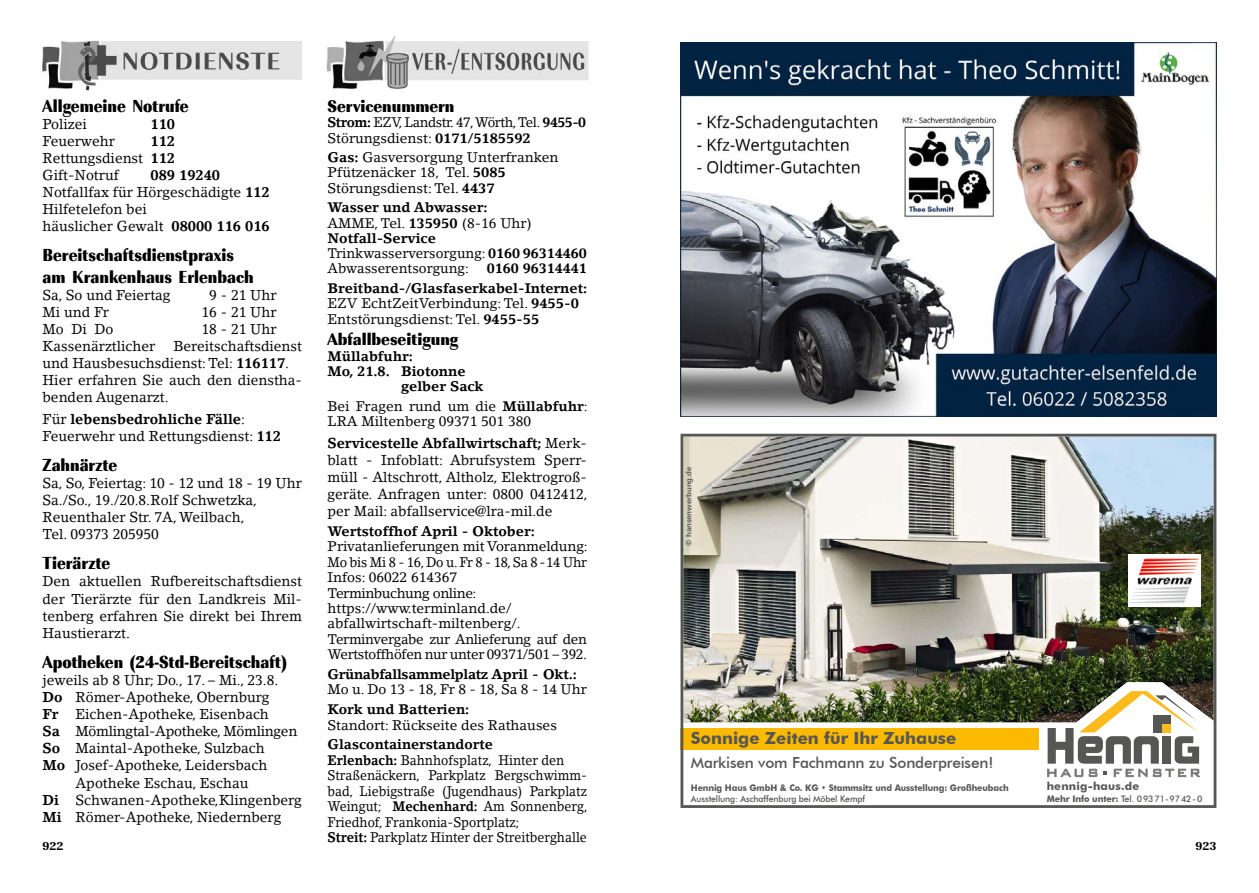
<style>
.page{position:relative;width:1259px;height:893px;background:#fff}
.page>*{position:absolute;margin:0;border:0;box-sizing:border-box;transform-origin:0 0}
.t1{font:18px/21.6px "Imperial URW Ext Nar Ult Bol";color:#000}
.t2{font:17.4px "Imperial URW Ext Nar Ult Bol";color:#000}
.t3{font:700 16.65px "Futura BT";color:#565655}
.t4{font:500 15.3px "Futura BT";letter-spacing:-.01em;color:#565655}
.t5{font:14.25px/17.1px "Lino Letter Std";color:#000}
.t6{font:14.25px "Lino Letter Std";letter-spacing:-.02em;color:#000}
.t7{font:700 14.25px "Lino Letter Std";color:#000}
.t8{font:13.8px/15.3px "Lino Letter Std";color:#000}
.t9{font:13.8px/15.5px "Lino Letter Std";color:#000;scale:.91 1}
.t10{font:13.8px/15.5px "Lino Letter Std";letter-spacing:-.02em;color:#000}
.t11{font:700 13.8px/19.5px "Lino Letter Std";color:#000;text-align:right}
.t12{font:13.8px/15.3px "Lino Letter Std";letter-spacing:-.03em;color:#000;scale:.96 1}
.t13{font:700 13.8px "Lino Letter Std";letter-spacing:-.02em;color:#000}
.t14{font:700 expanded 12px "Imperial URW";color:#000}
.t15{font:700 11.1px "Futura BT";letter-spacing:.02em;color:#565655}
.t16{font:700 9px "Futura BT";letter-spacing:-.01em;color:#565655;scale:.96 1}
.t17{font:500 9px "Futura BT";letter-spacing:-.01em;color:#565655;scale:.96 1}
.t18{font:500 9px "Futura BT";letter-spacing:-.01em;color:#565655}
.t19{font:7.65px "Humanist 777 BT Bold B";color:#565655}
.s1{font-weight:700}
</style>
<div class="page">
<img style="left:680px;top:43px;width:536px;height:374px">
<img style="left:680px;top:434px;width:536px;height:374px">
<div style="left:1128px;top:555px;width:72px;height:52px;background:#fff"></div>
<img style="left:1130px;top:558px;width:69px;height:45px">
<svg style="left:1047px;top:691px;width:153px;height:86px"></svg>
<img style="left:42px;top:40px;width:260px;height:51px">
<img style="left:326px;top:36px;width:263px;height:53px">
<p class="t1" style="left:43px;top:95px;width:148px">Allgemeine Notrufe</p>
<p class="t5" style="left:43px;top:115px;width:46px">Polizei</p>
<p class="t7" style="left:151px;top:115px;width:26px">110</p>
<p class="t5" style="left:43px;top:132px;width:74px">Feuerwehr</p>
<p class="t2" style="left:327px;top:95px;width:128px">Servicenummern</p>
<p class="t12" style="left:327px;top:115px;width:271px"><span class="s1">Strom:</span> EZV, Landstr. 47, Wörth, Tel. <span class="s1">9455-0<br></span>Störungsdienst: <span class="s1">0171/5185592</span></p>
<p class="t8" style="left:327px;top:150px;width:233px"><span class="s1">Gas:</span> Gasversorgung Unterfranken<br>Pfützenäcker 18, Tel. <span class="s1">5085<br></span>Störungsdienst: Tel. <span class="s1">4437</span></p>
<p class="t8" style="left:327px;top:200px;width:261px"><span class="s1">Wasser und Abwasser:<br></span>AMME, Tel. <span class="s1">135950</span> (8-16 Uhr)<br><span class="s1">Notfall-Service<br></span>Trinkwasserversorgung: <span class="s1">0160 96314460<br></span>Abwasserentsorgung:</p>
<p class="t5" style="left:43px;top:132px;width:134px;text-align:justify;text-indent:108px"><span class="s1">112<br></span>Rettungsdienst <span class="s1">112<br></span>Gift-Notruf</p>
<p class="t5" style="left:43px;top:167px;width:229px;text-indent:108px"><span class="s1">089 19240<br></span>Notfallfax für Hörgeschädigte <span class="s1">112<br></span>Hilfetelefon bei<br>häuslicher Gewalt <span class="s1">08000 116 016</span></p>
<p class="t1" style="left:43px;top:244px;width:213px">Bereitschaftsdienstpraxis am Krankenhaus Erlenbach</p>
<p class="t5" style="left:43px;top:286px;width:130px">Sa, So und Feiertag</p>
<p class="t5" style="left:209px;top:286px;width:69px">9 - 21 Uhr</p>
<p class="t5" style="left:43px;top:303px;width:68px">Mi und Fr</p>
<p class="t5" style="left:201px;top:303px;width:77px">16 - 21 Uhr</p>
<p class="t5" style="left:43px;top:320px;width:72px">Mo Di Do</p>
<p class="t5" style="left:201px;top:320px;width:77px">18 - 21 Uhr</p>
<p class="t5" style="left:43px;top:337px;width:114px">Kassenärztlicher</p>
<p class="t11" style="left:327px;top:259px;width:261px">0160 96314441<br>Breitband-/Glasfaserkabel-Internet:</p>
<p class="t8" style="left:327px;top:296px;width:253px">EZV EchtZeitVerbindung: Tel. <span class="s1">9455-0<br></span>Entstörungsdienst: Tel. <span class="s1">9455-55</span></p>
<p class="t2" style="left:327px;top:329px;width:132px">Abfallbeseitigung</p>
<p class="t11" style="left:327px;top:346px;width:87px">Müllabfuhr:</p>
<p class="t11" style="left:327px;top:361px;width:140px">Mo, 21.8. Biotonne</p>
<p class="t11" style="left:401px;top:376px;width:84px">gelber Sack</p>
<p class="t8" style="left:327px;top:398px;width:262px">Bei Fragen rund um die <span class="s1">Müllabfuhr</span>:<br>LRA Miltenberg 09371 501 380</p>
<p class="t5" style="left:327px;top:434px;width:262px;text-align:justify"><span class="s1">Servicestelle Abfallwirtschaft;</span> Merk&shy;blatt - Infoblatt: Abrufsystem Sperr&shy;müll - Altschrott, Altholz, Elektrogroß&shy;geräte. Anfragen unter: 0800 0412412, per Mail: abfallservice@lra-mil.de</p>
<p class="t11" style="left:327px;top:521px;width:209px">Wertstoffhof April - Oktober:</p>
<p class="t10" style="left:327px;top:539px;width:262px">Privatanlieferungen mit Voranmeldung:<br>Mo bis Mi 8 - 16, Do u. Fr 8 - 18, Sa 8 - 14 Uhr Infos: 06022 614367<br>Terminbuchung online: https://www.terminland.de/ abfallwirtschaft-miltenberg/.<br>Terminvergabe zur Anlieferung auf den Wertstoffhöfen nur unter 09371/501 – 392.</p>
<p class="t13" style="left:327px;top:666px;width:251px">Grünabfallsammelplatz April - Okt.:</p>
<p class="t8" style="left:327px;top:682px;width:261px">Mo u. Do 13 - 18, Fr 8 - 18, Sa 8 - 14 Uhr</p>
<p class="t11" style="left:327px;top:700px;width:143px">Kork und Batterien:</p>
<p class="t8" style="left:327px;top:717px;width:231px">Standort: Rückseite des Rathauses</p>
<p class="t9" style="left:327px;top:737px;width:287px"><span class="s1">Glascontainerstandorte<br>Erlenbach:</span> Bahnhofsplatz, Hinter den Straßenäckern, Parkplatz Bergschwimm&shy;bad, Liebigstraße (Jugendhaus) Parkplatz Weingut; <span class="s1">Mechenhard:</span> Am Sonnenberg, Friedhof, Frankonia-Sportplatz;<br><span class="s1">Streit:</span> Parkplatz Hinter der Streitberghalle</p>
<p class="t5" style="left:43px;top:337px;width:261px;text-indent:131px">Bereitschaftsdienst und Hausbesuchsdienst: Tel: <span class="s1">116117</span>.<br>Hier erfahren Sie auch den dienstha&shy;benden Augenarzt.</p>
<p class="t5" style="left:43px;top:410px;width:240px">Für <span class="s1">lebensbedrohliche Fälle</span>:<br>Feuerwehr und Rettungsdienst: <span class="s1">112</span></p>
<p class="t1" style="left:43px;top:454px;width:76px">Zahnärzte</p>
<p class="t5" style="left:43px;top:474px;width:261px">Sa, So, Feiertag: 10 - 12 und 18 - 19 Uhr<br>Sa./So., 19./20.8.Rolf Schwetzka,<br>Reuenthaler Str. 7A, Weilbach,<br>Tel. 09373 205950</p>
<p class="t1" style="left:43px;top:553px;width:69px">Tierärzte</p>
<p class="t5" style="left:43px;top:573px;width:261px;text-align:justify">Den aktuellen Rufbereitschaftsdienst der Tierärzte für den Landkreis Mil&shy;tenberg erfahren Sie direkt bei Ihrem Haustierarzt.</p>
<p class="t1" style="left:43px;top:651px;width:246px">Apotheken (24-Std-Bereitschaft)</p>
<p class="t5" style="left:43px;top:671px;width:237px">jeweils ab 8 Uhr; Do., 17. – Mi., 23.8.</p>
<p class="t5" style="left:43px;top:688px;width:229px"><span class="s1">Do</span> Römer-Apotheke, Obernburg</p>
<p class="t5" style="left:43px;top:705px;width:228px"><span class="s1">Fr</span> Eichen-Apotheke, Eisenbach</p>
<p class="t6" style="left:43px;top:723px;width:256px"><span class="s1">Sa</span> Mömlingtal-Apotheke, Mömlingen</p>
<p class="t5" style="left:43px;top:740px;width:224px"><span class="s1">So</span> Maintal-Apotheke, Sulzbach</p>
<p class="t5" style="left:43px;top:757px;width:226px"><span class="s1">Mo</span> Josef-Apotheke, Leidersbach</p>
<p class="t5" style="left:76px;top:774px;width:174px">Apotheke Eschau, Eschau</p>
<p class="t5" style="left:43px;top:791px;width:261px"><span class="s1">Di</span> Schwanen-Apotheke, Klingenberg</p>
<p class="t5" style="left:43px;top:808px;width:240px"><span class="s1">Mi</span> Römer-Apotheke, Niedernberg</p>
<p class="t19" style="left:684px;top:546px;width:81px;rotate:-90deg">© hansenwerbung.de</p>
<p class="t3" style="left:691px;top:728px;width:267px">Sonnige Zeiten für Ihr Zuhause</p>
<p class="t4" style="left:691px;top:753px;width:304px">Markisen vom Fachmann zu Sonderpreisen!</p>
<p class="t15" style="left:1046px;top:779px;width:94px">hennig-haus.de</p>
<p class="t18" style="left:1046px;top:793px;width:157px"><span class="s1">Mehr Info unter:</span> Tel. 0 93 71- 97 42 - 0</p>
<p class="t16" style="left:691px;top:783px;width:332px">Hennig Haus GmbH &amp; Co. KG • Stammsitz und Ausstellung: Großheubach</p>
<p class="t17" style="left:691px;top:793px;width:183px">Ausstellung: Aschaffenburg bei Möbel Kempf</p>
<p class="t14" style="left:43px;top:839px;width:22px">922</p>
<p class="t14" style="left:1195px;top:839px;width:22px">923</p>
</div>
